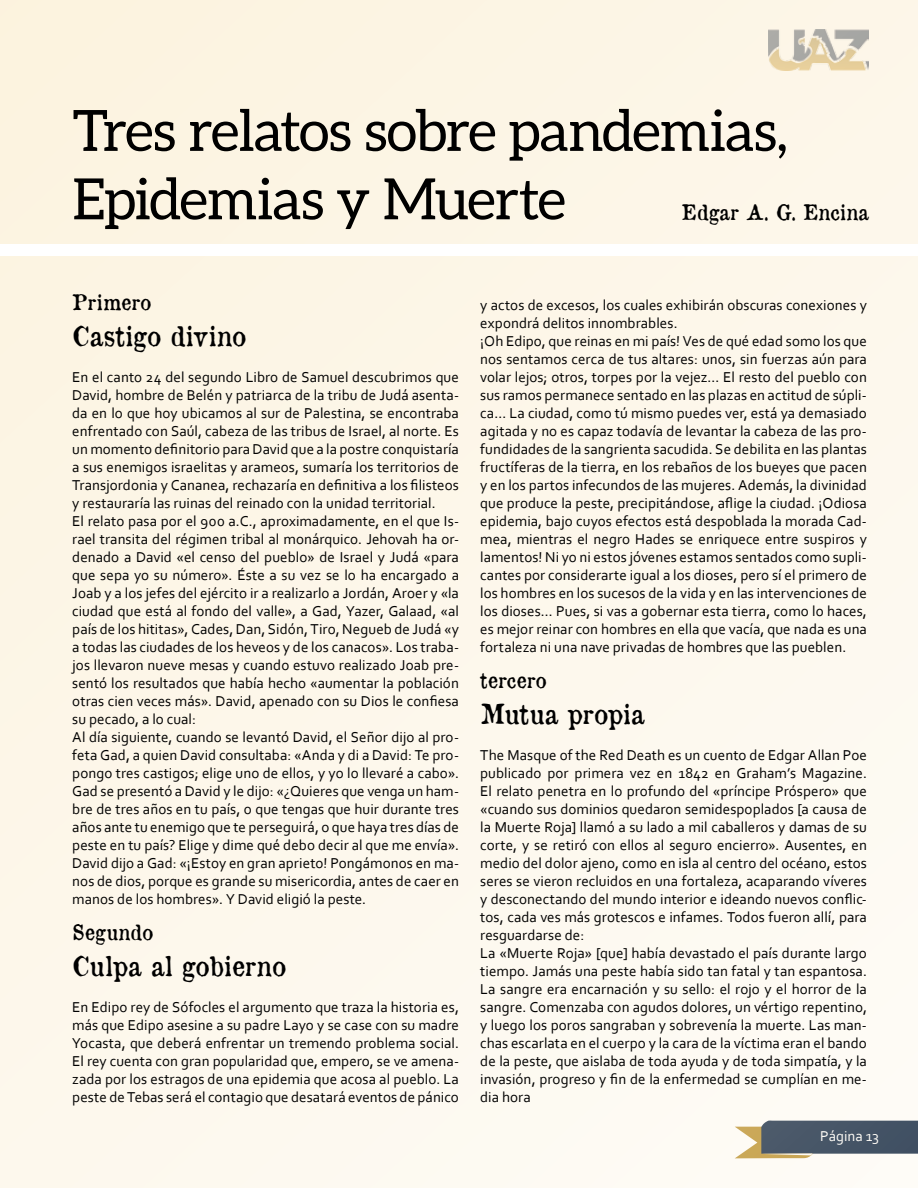
<style>
.page{position:relative;width:918px;height:1188px;background:#fdf7eb}
.page>*{position:absolute;margin:0;border:0;box-sizing:border-box;transform-origin:0 0}
.t1{font:57px/68.4px "Aleo";letter-spacing:-.02em;color:#000}
.t2{font:27px "Old Newspaper Types";color:#000;scale:.95 1}
.t3{font:21px "Old Newspaper Types";letter-spacing:.005em;color:#000;scale:.95 1}
.t4{font:15px/18px "Corbel";letter-spacing:.005em;color:#000}
.t5{font:15px "Corbel";color:#fff}
</style>
<div class="page">
<div style="left:0;top:244px;width:918px;height:12px;background:#fff"></div>
<h1 class="t1" style="left:72px;top:96px;width:717px">Tres relatos sobre pandemias,<br>Epidemias y Muerte</h1>
<h3 class="t3" style="left:682px;top:198px;width:198px">Edgar A. G. Encina</h3>
<h3 class="t3" style="left:72px;top:289px;width:85px">Primero</h3>
<h2 class="t2" style="left:72px;top:318px;width:185px">Castigo divino</h2>
<p class="t4" style="left:72px;top:368px;width:388px">En el canto 24 del segundo Libro de Samuel descubrimos que David, hombre de Belén y patriarca de la tribu de Judá asenta&shy;da en lo que hoy ubicamos al sur de Palestina, se encontraba enfrentado con Saúl, cabeza de las tribus de Israel, al norte. Es un momento definitorio para David que a la postre conquistaría a sus enemigos israelitas y arameos, sumaría los territorios de Transjordonia y Cananea, rechazaría en definitiva a los filisteos y restauraría las ruinas del reinado con la unidad territorial.<br>El relato pasa por el 900 a.C., aproximadamente, en el que Is&shy;rael transita del régimen tribal al monárquico. Jehovah ha or&shy;denado a David «el censo del pueblo» de Israel y Judá «para que sepa yo su número». Éste a su vez se lo ha encargado a Joab y a los jefes del ejército ir a realizarlo a Jordán, Aroer y «la ciudad que está al fondo del valle», a Gad, Yazer, Galaad, «al país de los hititas», Cades, Dan, Sidón, Tiro, Negueb de Judá «y a todas las ciudades de los heveos y de los canacos». Los traba&shy;jos llevaron nueve mesas y cuando estuvo realizado Joab pre&shy;sentó los resultados que había hecho «aumentar la población otras cien veces más». David, apenado con su Dios le confiesa su pecado, a lo cual:<br>Al día siguiente, cuando se levantó David, el Señor dijo al pro&shy;feta Gad, a quien David consultaba: «Anda y di a David: Te pro&shy;pongo tres castigos; elige uno de ellos, y yo lo llevaré a cabo».<br>Gad se presentó a David y le dijo: «¿Quieres que venga un ham&shy;bre de tres años en tu país, o que tengas que huir durante tres años ante tu enemigo que te perseguirá, o que haya tres días de peste en tu país? Elige y dime qué debo decir al que me envía».<br>David dijo a Gad: «¡Estoy en gran aprieto! Pongámonos en ma&shy;nos de dios, porque es grande su misericordia, antes de caer en manos de los hombres». Y David eligió la peste.</p>
<h3 class="t3" style="left:72px;top:919px;width:87px">Segundo</h3>
<h2 class="t2" style="left:72px;top:948px;width:227px">Culpa al gobierno</h2>
<p class="t4" style="left:72px;top:998px;width:388px;text-align:justify">En Edipo rey de Sófocles el argumento que traza la historia es, más que Edipo asesine a su padre Layo y se case con su madre Yocasta, que deberá enfrentar un tremendo problema social.<br>El rey cuenta con gran popularidad que, empero, se ve amena&shy;zada por los estragos de una epidemia que acosa al pueblo. La peste de Tebas será el contagio que desatará eventos de pánico</p>
<p class="t4" style="left:480px;top:296px;width:388px">y actos de excesos, los cuales exhibirán obscuras conexiones y expondrá delitos innombrables.<br>¡Oh Edipo, que reinas en mi país! Ves de qué edad somo los que nos sentamos cerca de tus altares: unos, sin fuerzas aún para volar lejos; otros, torpes por la vejez… El resto del pueblo con sus ramos permanece sentado en las plazas en actitud de súpli&shy;ca… La ciudad, como tú mismo puedes ver, está ya demasiado agitada y no es capaz todavía de levantar la cabeza de las pro&shy;fundidades de la sangrienta sacudida. Se debilita en las plantas fructíferas de la tierra, en los rebaños de los bueyes que pacen y en los partos infecundos de las mujeres. Además, la divinidad que produce la peste, precipitándose, aflige la ciudad. ¡Odiosa epidemia, bajo cuyos efectos está despoblada la morada Cad&shy;mea, mientras el negro Hades se enriquece entre suspiros y lamentos! Ni yo ni estos jóvenes estamos sentados como supli&shy;cantes por considerarte igual a los dioses, pero sí el primero de los hombres en los sucesos de la vida y en las intervenciones de los dioses… Pues, si vas a gobernar esta tierra, como lo haces, es mejor reinar con hombres en ella que vacía, que nada es una fortaleza ni una nave privadas de hombres que las pueblen.</p>
<h3 class="t3" style="left:480px;top:667px;width:71px">tercero</h3>
<h2 class="t2" style="left:480px;top:696px;width:174px">Mutua propia</h2>
<p class="t4" style="left:480px;top:746px;width:388px">The Masque of the Red Death es un cuento de Edgar Allan Poe publicado por primera vez en 1842 en Graham’s Magazine.<br>El relato penetra en lo profundo del «príncipe Próspero» que «cuando sus dominios quedaron semidespoplados [a causa de la Muerte Roja] llamó a su lado a mil caballeros y damas de su corte, y se retiró con ellos al seguro encierro». Ausentes, en medio del dolor ajeno, como en isla al centro del océano, estos seres se vieron recluidos en una fortaleza, acaparando víveres y desconectando del mundo interior e ideando nuevos conflic&shy;tos, cada ves más grotescos e infames. Todos fueron allí, para resguardarse de:<br>La «Muerte Roja» [que] había devastado el país durante largo tiempo. Jamás una peste había sido tan fatal y tan espantosa.<br>La sangre era encarnación y su sello: el rojo y el horror de la sangre. Comenzaba con agudos dolores, un vértigo repentino, y luego los poros sangraban y sobrevenía la muerte. Las man&shy;chas escarlata en el cuerpo y la cara de la víctima eran el bando de la peste, que aislaba de toda ayuda y de toda simpatía, y la invasión, progreso y fin de la enfermedad se cumplían en me&shy;dia hora</p>
<p class="t5" style="left:820px;top:1127px;width:60px">Página 13</p>
</div>
